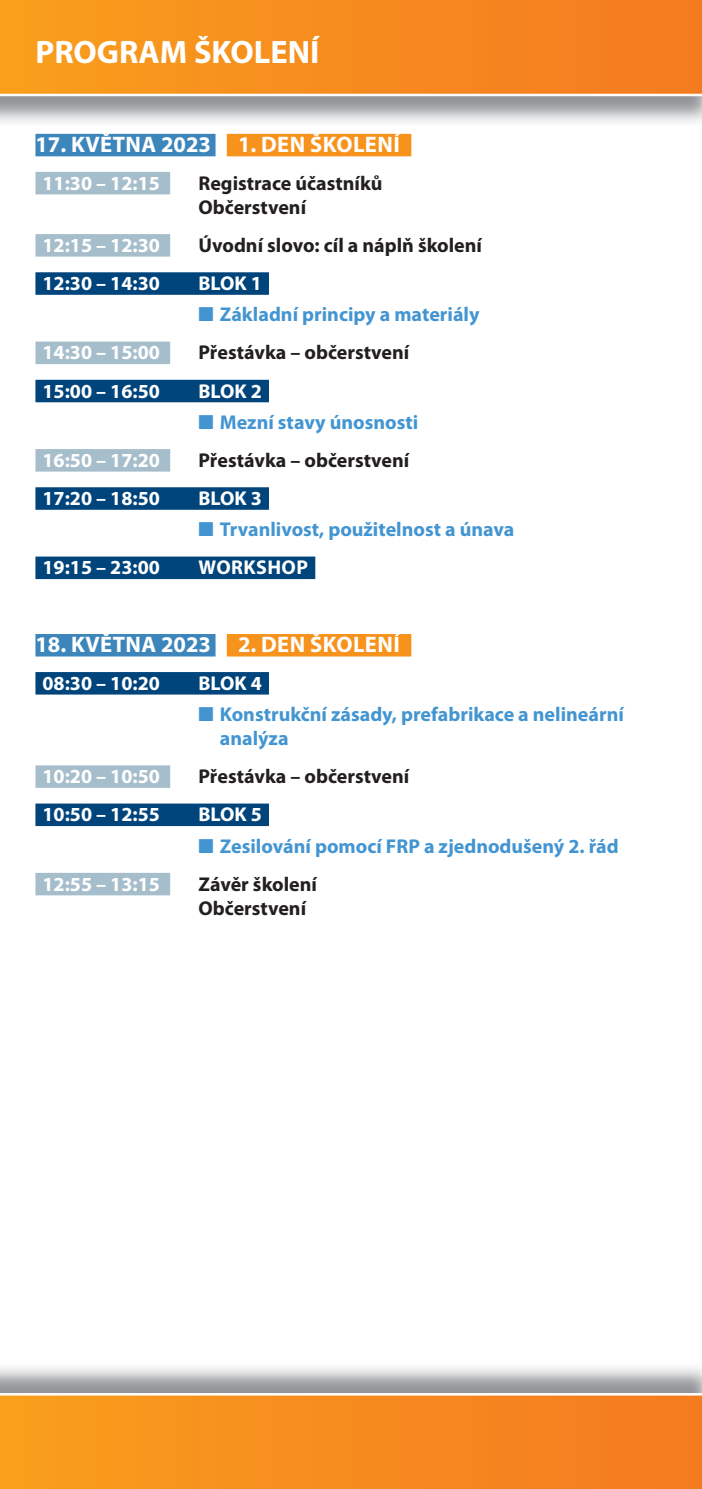
<style>
.page{position:relative;width:702px;height:1489px;background:#fff}
.page>*{position:absolute;margin:0;border:0;box-sizing:border-box;transform-origin:0 0}
.t1{font:700 32.5px "Myriad Pro";color:#fff}
.t2{font:700 22.5px "Myriad Pro";letter-spacing:.02em;color:#fff}
.t3{font:700 20px/24px "Myriad Pro";color:#4395d1}
.t4{font:700 20px "Myriad Pro";color:#fff}
.t5{font:700 20px/24px "Myriad Pro";color:#231f20}
.t6{font:700 20px "Myriad Pro";letter-spacing:.02em;color:#fff}
</style>
<div class="page">
<div style="left:0;top:0;width:702px;height:95px;background:linear-gradient(to right,#f99e1c,#f47a21)"></div>
<hr style="left:0;top:94px;width:702px;height:2px;background:#fff">
<div style="left:35px;top:134px;width:180px;height:22px;background:#3d86bc"></div>
<div style="left:227px;top:134px;width:184px;height:22px;background:#f7931d"></div>
<div style="left:35px;top:172px;width:135px;height:22px;background:#a6becb"></div>
<div style="left:35px;top:234px;width:135px;height:22px;background:#a6becb"></div>
<div style="left:35px;top:272px;width:234px;height:23px;background:#00447c"></div>
<div style="left:35px;top:341px;width:135px;height:23px;background:#a6becb"></div>
<div style="left:35px;top:380px;width:234px;height:22px;background:#00447c"></div>
<div style="left:35px;top:449px;width:135px;height:22px;background:#a6becb"></div>
<div style="left:35px;top:487px;width:234px;height:23px;background:#00447c"></div>
<div style="left:35px;top:556px;width:280px;height:23px;background:#00447c"></div>
<div style="left:35px;top:634px;width:180px;height:22px;background:#3d86bc"></div>
<div style="left:227px;top:634px;width:184px;height:22px;background:#f7931d"></div>
<div style="left:35px;top:672px;width:234px;height:22px;background:#00447c"></div>
<div style="left:35px;top:765px;width:135px;height:22px;background:#a6becb"></div>
<div style="left:35px;top:803px;width:234px;height:23px;background:#00447c"></div>
<div style="left:35px;top:872px;width:135px;height:23px;background:#a6becb"></div>
<div style="left:0;top:1393px;width:702px;height:95px;background:linear-gradient(to right,#f99f1f,#f47c23)"></div>
<hr style="left:0;top:1392px;width:702px;height:3px;background:#fff">
<h1 class="t1" style="left:35px;top:40px;width:285px">PROGRAM ŠKOLENÍ</h1>
<p class="t2" style="left:35px;top:136px;width:366px">17. KVĚTNA 2023 1. DEN ŠKOLENÍ</p>
<p class="t4" style="left:43px;top:175px;width:119px">11:30 – 12:15</p>
<p class="t5" style="left:198px;top:173px;width:185px">Registrace účastníků<br>Občerstvení</p>
<p class="t4" style="left:43px;top:238px;width:119px">12:15 – 12:30</p>
<p class="t5" style="left:198px;top:235px;width:285px">Úvodní slovo: cíl a náplň školení</p>
<p class="t4" style="left:43px;top:276px;width:119px">12:30 – 14:30</p>
<p class="t4" style="left:198px;top:276px;width:65px">BLOK 1</p>
<p class="t3" style="left:198px;top:304px;width:282px">■ Základní principy a materiály</p>
<p class="t4" style="left:43px;top:345px;width:119px">14:30 – 15:00</p>
<p class="t5" style="left:198px;top:343px;width:212px">Přestávka – občerstvení</p>
<p class="t4" style="left:43px;top:383px;width:119px">15:00 – 16:50</p>
<p class="t4" style="left:198px;top:383px;width:65px">BLOK 2</p>
<p class="t3" style="left:198px;top:412px;width:221px">■ Mezní stavy únosnosti</p>
<p class="t4" style="left:43px;top:452px;width:119px">16:50 – 17:20</p>
<p class="t5" style="left:198px;top:450px;width:212px">Přestávka – občerstvení</p>
<p class="t4" style="left:43px;top:491px;width:119px">17:20 – 18:50</p>
<p class="t4" style="left:198px;top:491px;width:65px">BLOK 3</p>
<p class="t3" style="left:198px;top:519px;width:317px">■ Trvanlivost, použitelnost a únava</p>
<p class="t4" style="left:43px;top:560px;width:119px">19:15 – 23:00</p>
<p class="t6" style="left:198px;top:560px;width:111px">WORKSHOP</p>
<p class="t2" style="left:35px;top:635px;width:366px">18. KVĚTNA 2023 2. DEN ŠKOLENÍ</p>
<p class="t4" style="left:43px;top:675px;width:119px">08:30 – 10:20</p>
<p class="t4" style="left:198px;top:675px;width:65px">BLOK 4</p>
<p class="t3" style="left:220px;top:704px;width:405px;text-indent:-21px">■ Konstrukční zásady, prefabrikace a nelineární analýza</p>
<p class="t4" style="left:43px;top:769px;width:119px">10:20 – 10:50</p>
<p class="t5" style="left:198px;top:766px;width:212px">Přestávka – občerstvení</p>
<p class="t4" style="left:43px;top:807px;width:119px">10:50 – 12:55</p>
<p class="t4" style="left:198px;top:807px;width:65px">BLOK 5</p>
<p class="t3" style="left:198px;top:835px;width:421px">■ Zesilování pomocí FRP a zjednodušený 2. řád</p>
<p class="t4" style="left:43px;top:876px;width:119px">12:55 – 13:15</p>
<p class="t5" style="left:198px;top:874px;width:120px">Závěr školení<br>Občerstvení</p>
</div>
